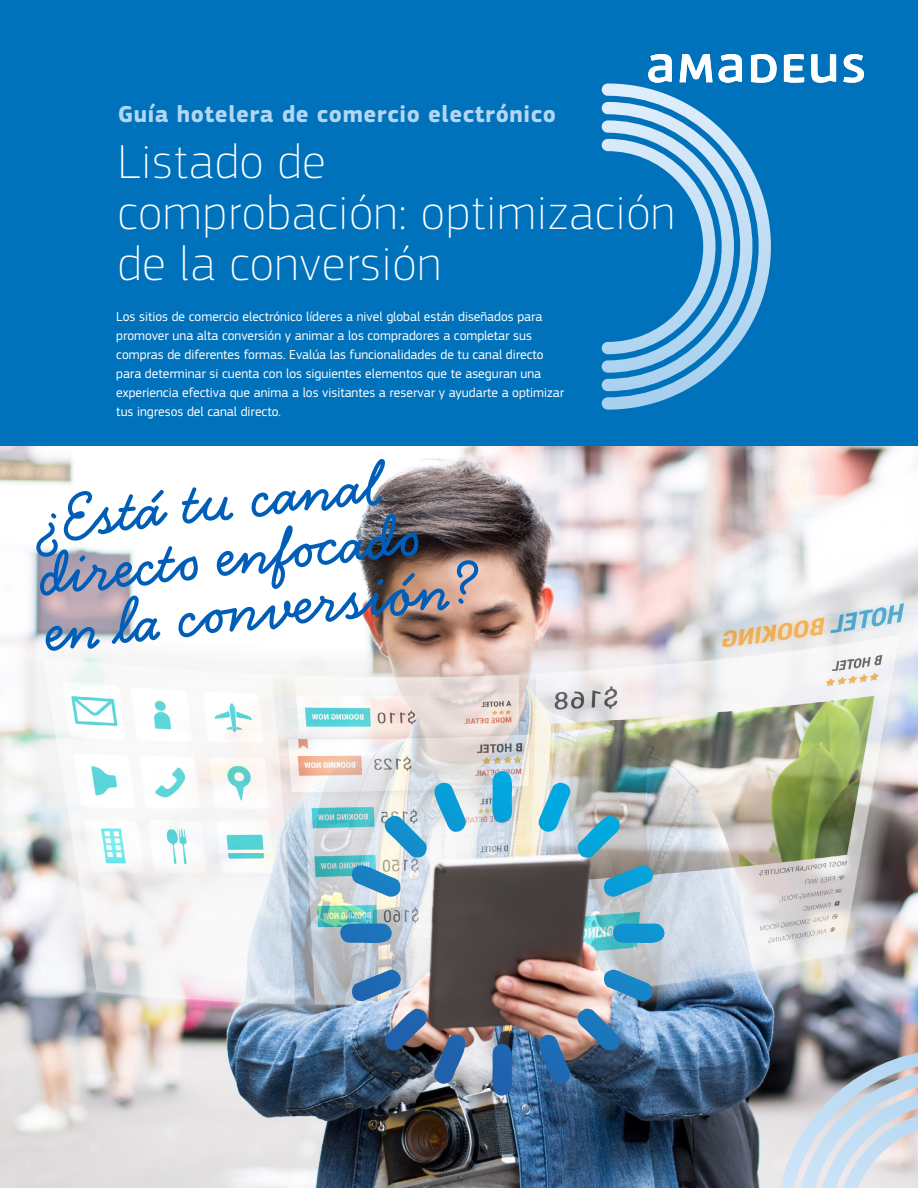
<style>
.page{position:relative;width:918px;height:1188px;background:#fff}
.page>*{position:absolute;margin:0;border:0;box-sizing:border-box;transform-origin:0 0}
.t1{font:700 67.5px/55.7px "Handsome Pro";color:#005eb8}
.t2{font:100 49.5px/51px "Amadeus";letter-spacing:.025em;color:#fff}
.t3{font:700 24px "Amadeus";letter-spacing:.025em;color:#b3d6f1}
.t4{font:13.5px/19.2px "Amadeus";color:#fff}
</style>
<div class="page">
<img style="left:0;top:446px;width:918px;height:742px">
<div style="left:0;top:0;width:918px;height:446px;background:#0072bc"></div>
<svg style="left:602px;top:83px;width:169px;height:327px"></svg>
<svg style="left:602px;top:102px;width:150px;height:289px"></svg>
<svg style="left:648px;top:54px;width:216px;height:29px"></svg>
<svg style="left:780px;top:1053px;width:138px;height:135px;background:#bac3ce"></svg>
<svg style="left:489px;top:771px;width:26px;height:54px"></svg>
<svg style="left:382px;top:783px;width:85px;height:75px"></svg>
<svg style="left:537px;top:783px;width:85px;height:75px;background:#8cbac9"></svg>
<svg style="left:350px;top:865px;width:51px;height:33px;background:#71acce"></svg>
<svg style="left:603px;top:865px;width:53px;height:33px;background:#58a4c1"></svg>
<svg style="left:338px;top:923px;width:55px;height:21px"></svg>
<svg style="left:611px;top:923px;width:55px;height:21px"></svg>
<svg style="left:351px;top:970px;width:53px;height:32px;background:#6e98c3"></svg>
<svg style="left:603px;top:970px;width:50px;height:32px;background:#5d9ac2"></svg>
<img style="left:383px;top:1009px;width:92px;height:76px">
<img style="left:536px;top:1009px;width:85px;height:78px">
<svg style="left:490px;top:1044px;width:25px;height:54px"></svg>
<h3 class="t3" style="left:118px;top:100px;width:440px">Guía hotelera de comercio electrónico</h3>
<h2 class="t2" style="left:118px;top:135px;width:558px">Listado de<br>comprobación: optimización de la conversión</h2>
<p class="t4" style="left:116px;top:307px;width:450px">Los sitios de comercio electrónico líderes a nivel global están diseñados para promover una alta conversión y animar a los compradores a completar sus compras de diferentes formas. Evalúa las funcionalidades de tu canal directo para determinar si cuenta con los siguientes elementos que te aseguran una experiencia efectiva que anima a los visitantes a reservar y ayudarte a optimizar tus ingresos del canal directo.</p>
<h1 class="t1" style="left:31px;top:493px;width:437px;rotate:-6deg">¿Está tu canal directo enfocado en la con versión?</h1>
</div>
